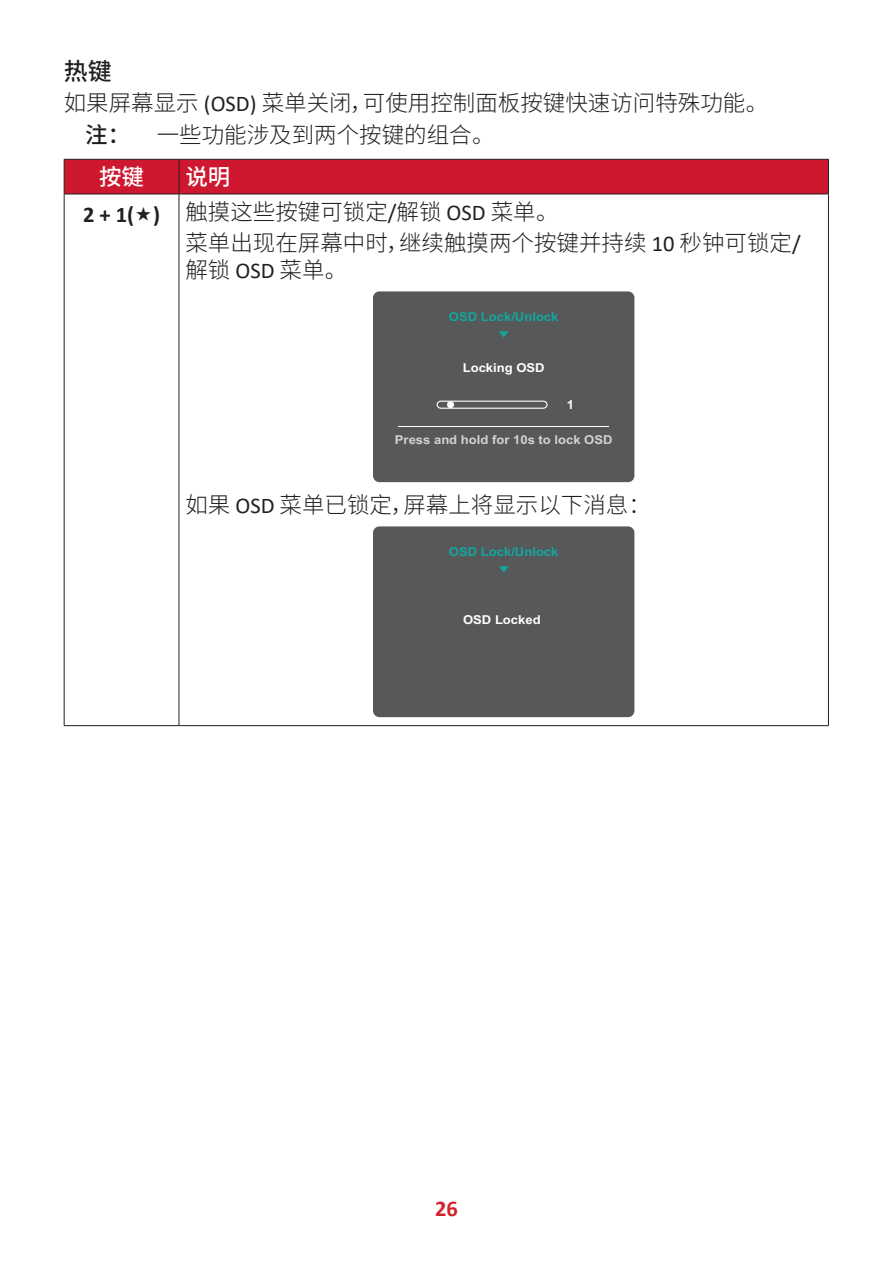
<style>
.page{position:relative;width:893px;height:1263px;background:#fff}
.page>*{position:absolute;margin:0;border:0;box-sizing:border-box;transform-origin:0 0}
.t1{font:500 24px "Noto Sans SC";color:#231f20}
.t2{font:300 22.5px/31.2px "Noto Sans SC";color:#231f20}
.t3{font:700 22.5px "Calibri";color:#d1232a}
.t4{font:500 22.5px "Noto Sans SC";color:#fff}
.t5{font:700 12.3px "Arial";color:#12a79d;scale:1.06 1}
.t6{font:700 12.3px "Arial";color:#d1d2d4;scale:1.06 1}
.t7{font:700 12.3px "Arial";color:#fff;scale:1.06 1}
.s1{font-family:"Calibri";font-weight:400}
.s2{font-weight:500}
.s3{font-weight:500;color:#fff}
.s4{font-family:"Calibri";font-weight:700}
</style>
<div class="page">
<div style="left:65px;top:160px;width:763px;height:34px;background:#ce182f"></div>
<hr style="left:64px;top:194px;width:1px;height:531px;background:#231f20">
<hr style="left:179px;top:194px;width:1px;height:531px;background:#231f20">
<hr style="left:828px;top:194px;width:1px;height:531px;background:#231f20">
<hr style="left:64px;top:159px;width:115px;height:1px;background:#231f20">
<hr style="left:64px;top:160px;width:1px;height:34px;background:#231f20">
<hr style="left:179px;top:159px;width:650px;height:1px;background:#231f20">
<hr style="left:179px;top:160px;width:1px;height:34px;background:#231f20">
<hr style="left:828px;top:160px;width:1px;height:34px;background:#231f20">
<hr style="left:64px;top:194px;width:115px;height:1px;background:#231f20">
<hr style="left:179px;top:194px;width:650px;height:1px;background:#231f20">
<hr style="left:64px;top:725px;width:115px;height:1px;background:#231f20">
<hr style="left:179px;top:725px;width:650px;height:1px;background:#231f20">
<div style="left:373px;top:291px;width:261px;height:191px;background:#57585a;border-radius:6px"></div>
<hr style="left:398px;top:426px;width:211px;height:1px;background:#fff">
<div style="left:437px;top:401px;width:111px;height:8px;border:1px solid #fff;border-radius:4px"></div>
<div style="left:447px;top:401px;width:7px;height:7px;background:#fff;border-radius:50%"></div>
<svg style="left:499px;top:331px;width:10px;height:6px"></svg>
<div style="left:373px;top:526px;width:261px;height:191px;background:#57585a;border-radius:6px"></div>
<svg style="left:499px;top:566px;width:10px;height:6px"></svg>
<p class="t1" style="left:64px;top:58px;width:49px">热键</p>
<p class="t2" style="left:85px;top:88px;width:684px;text-indent:-22px">如果屏幕显示 <span class="s1">(OSD)</span> 菜单关闭，可使用控制面板按键快速访问特殊功能。<span class="s2">注：</span> 一些功能涉及到两个按键的组合。</p>
<p class="t4" style="left:99px;top:165px;width:46px">按键</p>
<p class="t2" style="left:83px;top:160px;width:477px;line-height:34.7px;text-indent:102px"><span class="s3">说明<br></span><span class="s4">2 + 1( )</span> 触摸这些按键可锁定<span class="s1">/</span>解锁 <span class="s1">OSD</span> 菜单。</p>
<p class="t2" style="left:185px;top:230px;width:617px;line-height:27px">菜单出现在屏幕中时，继续触摸两个按键并持续 <span class="s1">10</span> 秒钟可锁定<span class="s1">/</span>解锁 <span class="s1">OSD</span> 菜单。</p>
<p class="t5" style="left:449px;top:308px;width:105px">OSD Lock/Unlock</p>
<p class="t7" style="left:463px;top:359px;width:79px">Locking OSD</p>
<p class="t7" style="left:567px;top:396px;width:8px">1</p>
<p class="t6" style="left:395px;top:431px;width:207px">Press and hold for 10s to lock OSD</p>
<p class="t2" style="left:185px;top:490px;width:467px">如果 <span class="s1">OSD</span> 菜单已锁定，屏幕上将显示以下消息：</p>
<p class="t5" style="left:449px;top:543px;width:105px">OSD Lock/Unlock</p>
<p class="t7" style="left:463px;top:611px;width:75px">OSD Locked</p>
<p class="t3" style="left:435px;top:1193px;width:24px">26</p>
</div>
